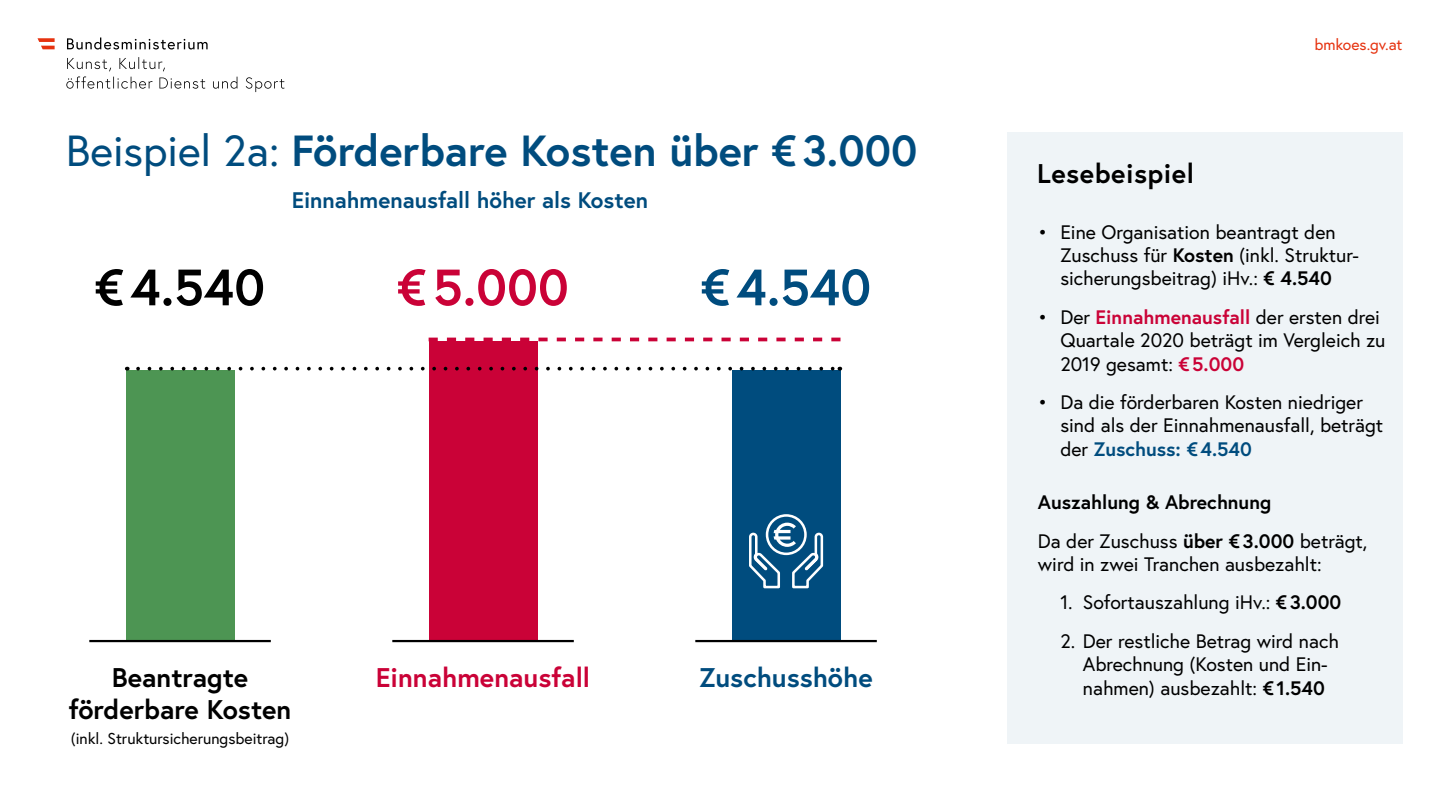
<style>
.page{position:relative;width:1440px;height:810px;background:#fff}
.page>*{position:absolute;margin:0;border:0;box-sizing:border-box;transform-origin:0 0}
.t1{font:700 51px "Europa Austria";color:#000}
.t2{font:700 51px "Europa Austria";color:#ca0237}
.t3{font:700 51px "Europa Austria";color:#004c7e}
.t4{font:700 43.5px "Europa Austria";color:#004c7e}
.t5{font:700 27px "Europa Austria";color:#000}
.t6{font:700 27px "Europa Austria";color:#ca0237}
.t7{font:700 27px "Europa Austria";color:#004c7e}
.t8{font:700 27px "Europa Austria";letter-spacing:.02em;color:#000}
.t9{font:700 22.5px "Europa Austria";color:#004c7e}
.t10{font:19.5px/23.4px "Europa Austria";color:#000}
.t11{font:700 19.5px "Europa Austria";color:#000}
.t12{font:15.75px "Europa Austria";color:#000}
.t13{font:15.67px "Europa Austria";letter-spacing:-.005em;color:#e6320f}
.s1{font-weight:400}
.s2{font-weight:700}
.s3{font-weight:700;color:#ca0237}
.s4{font-weight:700;color:#004c7e}
</style>
<div class="page">
<svg style="left:66px;top:57px;width:219px;height:35px"></svg>
<svg style="left:67px;top:37px;width:141px;height:13px"></svg>
<svg style="left:38px;top:38px;width:17px;height:11px"></svg>
<div style="left:126px;top:371px;width:109px;height:269px;background:#4d9553"></div>
<div style="left:429px;top:341px;width:109px;height:299px;background:#ca0237"></div>
<div style="left:732px;top:371px;width:109px;height:269px;background:#004c7e"></div>
<hr style="left:89px;top:640px;width:182px;height:2px;background:#000">
<hr style="left:392px;top:640px;width:182px;height:2px;background:#000">
<hr style="left:695px;top:640px;width:182px;height:2px;background:#000">
<svg style="left:429px;top:338px;width:412px;height:3px"></svg>
<div style="left:766px;top:514px;width:41px;height:41px;border:3px solid #fff;border-radius:50%"></div>
<svg style="left:749px;top:523px;width:75px;height:66px"></svg>
<svg style="left:138px;top:367px;width:702px;height:4px"></svg>
<div style="left:1007px;top:132px;width:395px;height:612px;background:#eff4f7"></div>
<h3 class="t4" style="left:66px;top:121px;width:853px"><span class="s1">Beispiel 2a:</span> Förderbare Kosten über €3.000</h3>
<p class="t9" style="left:292px;top:184px;width:358px">Einnahmenausfall höher als Kosten</p>
<h1 class="t1" style="left:95px;top:253px;width:172px">€ 4.540</h1>
<h1 class="t2" style="left:397px;top:253px;width:173px">€ 5.000</h1>
<h1 class="t3" style="left:701px;top:253px;width:172px">€ 4.540</h1>
<h3 class="t5" style="left:112px;top:659px;width:138px">Beantragte</h3>
<h3 class="t6" style="left:376px;top:659px;width:216px">Einnahmenausfall</h3>
<h3 class="t5" style="left:69px;top:691px;width:224px">förderbare Kosten</h3>
<p class="t12" style="left:71px;top:728px;width:220px">(inkl. Struktursicherungsbeitrag)</p>
<h3 class="t7" style="left:699px;top:659px;width:175px">Zuschusshöhe</h3>
<h4 class="t8" style="left:1037px;top:155px;width:158px">Lesebeispiel</h4>
<p class="t13" style="left:1314px;top:34px;width:90px">bmkoes.gv.at</p>
<p class="t10" style="left:1060px;top:220px;width:299px;text-indent:-22px">• Eine Organisation beantragt den<br>Zuschuss für <span class="s2">Kosten</span> (inkl. Struktur&shy;sicherungsbeitrag) iHv.: <span class="s2">€ 4.540</span></p>
<p class="t10" style="left:1060px;top:305px;width:327px;text-indent:-22px">• Der <span class="s3">Einnahmenausfall</span> der ersten drei<br>Quartale 2020 beträgt im Vergleich zu<br>2019 gesamt: <span class="s3">€5.000</span></p>
<p class="t10" style="left:1060px;top:390px;width:324px;text-indent:-22px">• Da die förderbaren Kosten niedriger sind als der Einnahmenausfall, beträgt der <span class="s4">Zuschuss: €4.540</span></p>
<h5 class="t11" style="left:1038px;top:489px;width:235px">Auszahlung &amp; Abrechnung</h5>
<p class="t10" style="left:1038px;top:529px;width:331px">Da der Zuschuss <span class="s2">über €3.000</span> beträgt, wird in zwei Tranchen ausbezahlt:</p>
<p class="t10" style="left:1060px;top:590px;width:283px">1. Sofortauszahlung iHv.: <span class="s2">€3.000</span></p>
<p class="t10" style="left:1060px;top:629px;width:280px;text-align:center">2. Der restliche Betrag wird nach<br>Abrechnung (Kosten und Ein&shy;nahmen) ausbezahlt: <span class="s2">€1.540</span></p>
</div>
